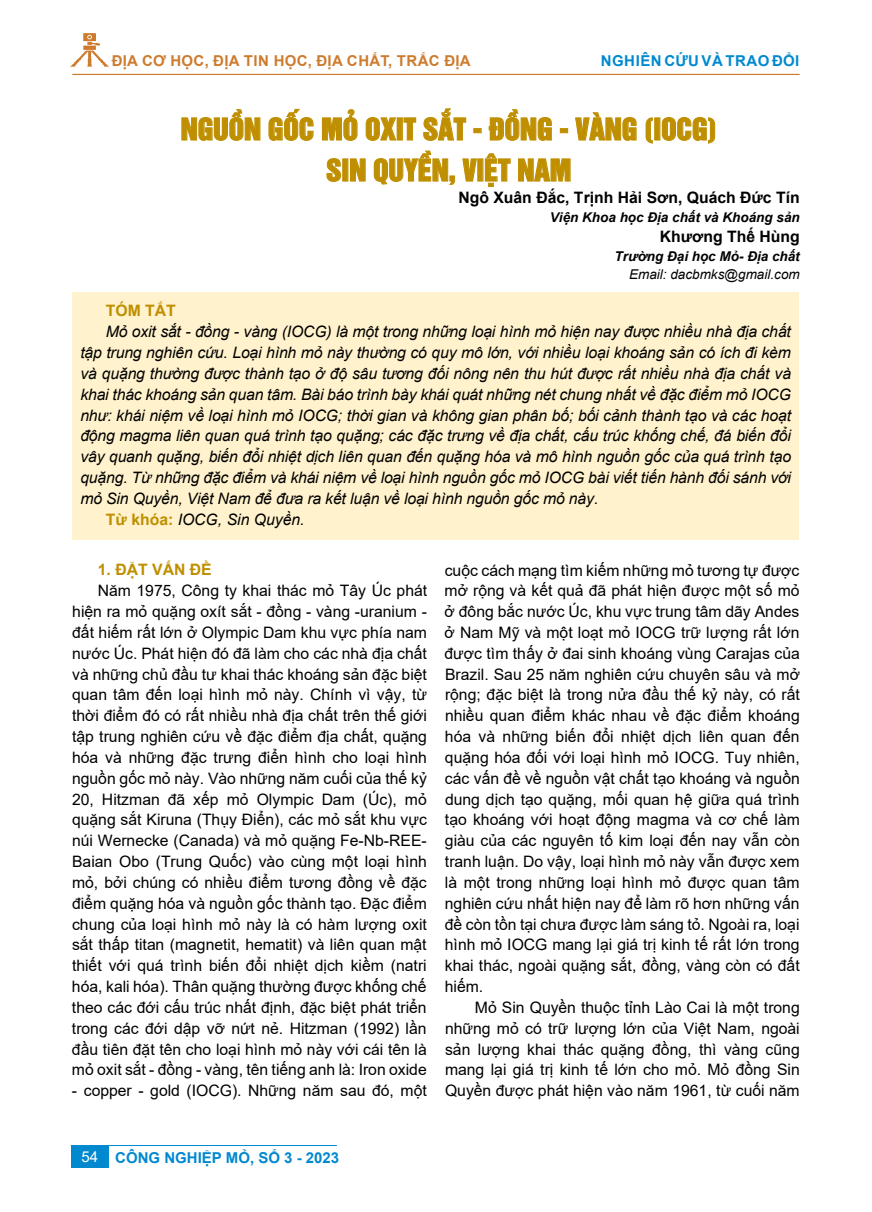
<style>
.page{position:relative;width:872px;height:1212px;background:#fff}
.page>*{position:absolute;margin:0;border:0;box-sizing:border-box;transform-origin:0 0}
.t1{font:27.75px/41.1px "UTM Helvet Ins";color:#bf8f00;text-align:center}
.t2{font:15.75px/20.9px "Arial";color:#000;text-align:justify}
.t3{font:italic 15.75px "Arial";letter-spacing:-.01em;color:#000}
.t4{font:700 15.75px "Arial";color:#000}
.t5{font:700 15.75px "Arial";color:#bf8f00}
.t6{font:700 15px "Arial";letter-spacing:.02em;color:#ce7b2d}
.t7{font:700 15px "Arial";letter-spacing:.01em;color:#0089cf}
.t8{font:700 15px "Arial";letter-spacing:.035em;color:#0089cf}
.t9{font:italic 700 13.5px "Arial";color:#000}
.t10{font:italic 13.5px "Arial";color:#000}
.s1{font-style:normal}
.s2{font-weight:700;font-style:normal;color:#bf8f00}
.s3{font-weight:400;color:#fff}
</style>
<div class="page">
<svg style="left:70px;top:33px;width:39px;height:34px"></svg>
<hr style="left:72px;top:74px;width:727px;height:1px;background:#ce7b2d">
<div style="left:72px;top:293px;width:727px;height:247px;background:#fff2cc"></div>
<div style="left:71px;top:1146px;width:37px;height:21px;background:#0089cf"></div>
<hr style="left:71px;top:1145px;width:266px;height:1px;background:#0089cf">
<p class="t6" style="left:112px;top:50px;width:360px">ĐỊA CƠ HỌC, ĐỊA TIN HỌC, ĐỊA CHẤT, TRẮC ĐỊA</p>
<p class="t8" style="left:601px;top:50px;width:200px">NGHIÊN CỨU VÀ TRAO ĐỔI</p>
<h1 class="t1" style="left:181px;top:106px;width:537px">NGUỒN GỐC MỎ OXIT SẮT - ĐỒNG - VÀNG (IOCG)<br>SIN QUYỀN, VIỆT NAM</h1>
<p class="t4" style="left:458px;top:187px;width:343px">Ngô Xuân Đắc, Trịnh Hải Sơn, Quách Đức Tín</p>
<p class="t9" style="left:550px;top:208px;width:251px">Viện Khoa học Địa chất và Khoáng sản</p>
<p class="t4" style="left:660px;top:225px;width:141px">Khương Thế Hùng</p>
<p class="t9" style="left:614px;top:247px;width:187px">Trường Đại học Mỏ- Địa chất</p>
<p class="t10" style="left:629px;top:265px;width:172px">Email: dacbmks@gmail.com</p>
<p class="t5" style="left:106px;top:300px;width:72px">TÓM TẮT</p>
<p class="t3" style="left:106px;top:322px;width:686px">Mỏ oxit sắt - đồng - vàng (IOCG) là một trong những loại hình mỏ hiện nay được nhiều nhà địa chất</p>
<p class="t3" style="left:80px;top:342px;width:712px">tập trung nghiên cứu. Loại hình mỏ này thường có quy mô lớn, với nhiều loại khoáng sản có ích đi kèm</p>
<p class="t3" style="left:80px;top:363px;width:712px">và quặng thường được thành tạo ở độ sâu tương đối nông nên thu hút được rất nhiều nhà địa chất và</p>
<p class="t3" style="left:80px;top:384px;width:712px">khai thác khoáng sản quan tâm. Bài báo trình bày khái quát những nét chung nhất về đặc điểm mỏ IOCG</p>
<p class="t3" style="left:80px;top:405px;width:712px">như: khái niệm về loại hình mỏ IOCG; thời gian và không gian phân bố; bối cảnh thành tạo và các hoạt</p>
<p class="t3" style="left:80px;top:426px;width:712px">động magma liên quan quá trình tạo quặng; các đặc trưng về địa chất, cấu trúc khống chế, đá biến đổi</p>
<p class="t3" style="left:80px;top:447px;width:712px">vây quanh quặng, biến đổi nhiệt dịch liên quan đến quặng hóa và mô hình nguồn gốc của quá trình tạo</p>
<p class="t3" style="left:80px;top:467px;width:712px">quặng. Từ những đặc điểm và khái niệm về loại hình nguồn gốc mỏ IOCG bài viết tiến hành đối sánh với</p>
<p class="t3" style="left:80px;top:488px;width:519px">mỏ Sin Quyền, Việt Nam để đưa ra kết luận về loại hình nguồn gốc mỏ này<span class="s1">.</span></p>
<p class="t3" style="left:106px;top:509px;width:200px"><span class="s2">Từ khóa:</span> IOCG, Sin Quyền.</p>
<p class="t5" style="left:98px;top:559px;width:115px">1. ĐẶT VẤN ĐỀ</p>
<p class="t2" style="left:72px;top:580px;width:357px;text-indent:26px">Năm 1975, Công ty khai thác mỏ Tây Úc phát hiện ra mỏ quặng oxít sắt - đồng - vàng -uranium - đất hiếm rất lớn ở Olympic Dam khu vực phía nam nước Úc. Phát hiện đó đã làm cho các nhà địa chất và những chủ đầu tư khai thác khoáng sản đặc biệt quan tâm đến loại hình mỏ này. Chính vì vậy, từ thời điểm đó có rất nhiều nhà địa chất trên thế giới tập trung nghiên cứu về đặc điểm địa chất, quặng hóa và những đặc trưng điển hình cho loại hình nguồn gốc mỏ này. Vào những năm cuối của thế kỷ 20, Hitzman đã xếp mỏ Olympic Dam (Úc), mỏ quặng sắt Kiruna (Thụy Điển), các mỏ sắt khu vực núi Wernecke (Canada) và mỏ quặng Fe-Nb-REE-Baian Obo (Trung Quốc) vào cùng một loại hình mỏ, bởi chúng có nhiều điểm tương đồng về đặc điểm quặng hóa và nguồn gốc thành tạo. Đặc điểm chung của loại hình mỏ này là có hàm lượng oxit sắt thấp titan (magnetit, hematit) và liên quan mật thiết với quá trình biến đổi nhiệt dịch kiềm (natri hóa, kali hóa). Thân quặng thường được khống chế theo các đới cấu trúc nhất định, đặc biệt phát triển trong các đới dập vỡ nứt nẻ. Hitzman (1992) lần đầu tiên đặt tên cho loại hình mỏ này với cái tên là mỏ oxit sắt - đồng - vàng, tên tiếng anh là: Iron oxide</p>
<p class="t2" style="left:72px;top:1080px;width:356px">- copper - gold (IOCG). Những năm sau đó, một</p>
<p class="t2" style="left:444px;top:559px;width:357px">cuộc cách mạng tìm kiếm những mỏ tương tự được mở rộng và kết quả đã phát hiện được một số mỏ ở đông bắc nước Úc, khu vực trung tâm dãy Andes ở Nam Mỹ và một loạt mỏ IOCG trữ lượng rất lớn được tìm thấy ở đai sinh khoáng vùng Carajas của Brazil. Sau 25 năm nghiên cứu chuyên sâu và mở rộng; đặc biệt là trong nửa đầu thế kỷ này, có rất nhiều quan điểm khác nhau về đặc điểm khoáng hóa và những biến đổi nhiệt dịch liên quan đến quặng hóa đối với loại hình mỏ IOCG. Tuy nhiên, các vấn đề về nguồn vật chất tạo khoáng và nguồn dung dịch tạo quặng, mối quan hệ giữa quá trình tạo khoáng với hoạt động magma và cơ chế làm giàu của các nguyên tố kim loại đến nay vẫn còn tranh luận. Do vậy, loại hình mỏ này vẫn được xem là một trong những loại hình mỏ được quan tâm nghiên cứu nhất hiện nay để làm rõ hơn những vấn đề còn tồn tại chưa được làm sáng tỏ. Ngoài ra, loại hình mỏ IOCG mang lại giá trị kinh tế rất lớn trong khai thác, ngoài quặng sắt, đồng, vàng còn có đất hiếm.</p>
<p class="t2" style="left:445px;top:997px;width:356px;text-indent:30px">Mỏ Sin Quyền thuộc tỉnh Lào Cai là một trong những mỏ có trữ lượng lớn của Việt Nam, ngoài sản lượng khai thác quặng đồng, thì vàng cũng mang lại giá trị kinh tế lớn cho mỏ. Mỏ đồng Sin Quyền được phát hiện vào năm 1961, từ cuối năm</p>
<p class="t7" style="left:81px;top:1147px;width:259px"><span class="s3">54</span> CÔNG NGHIỆP MỎ, SỐ 3 - 2023</p>
</div>
